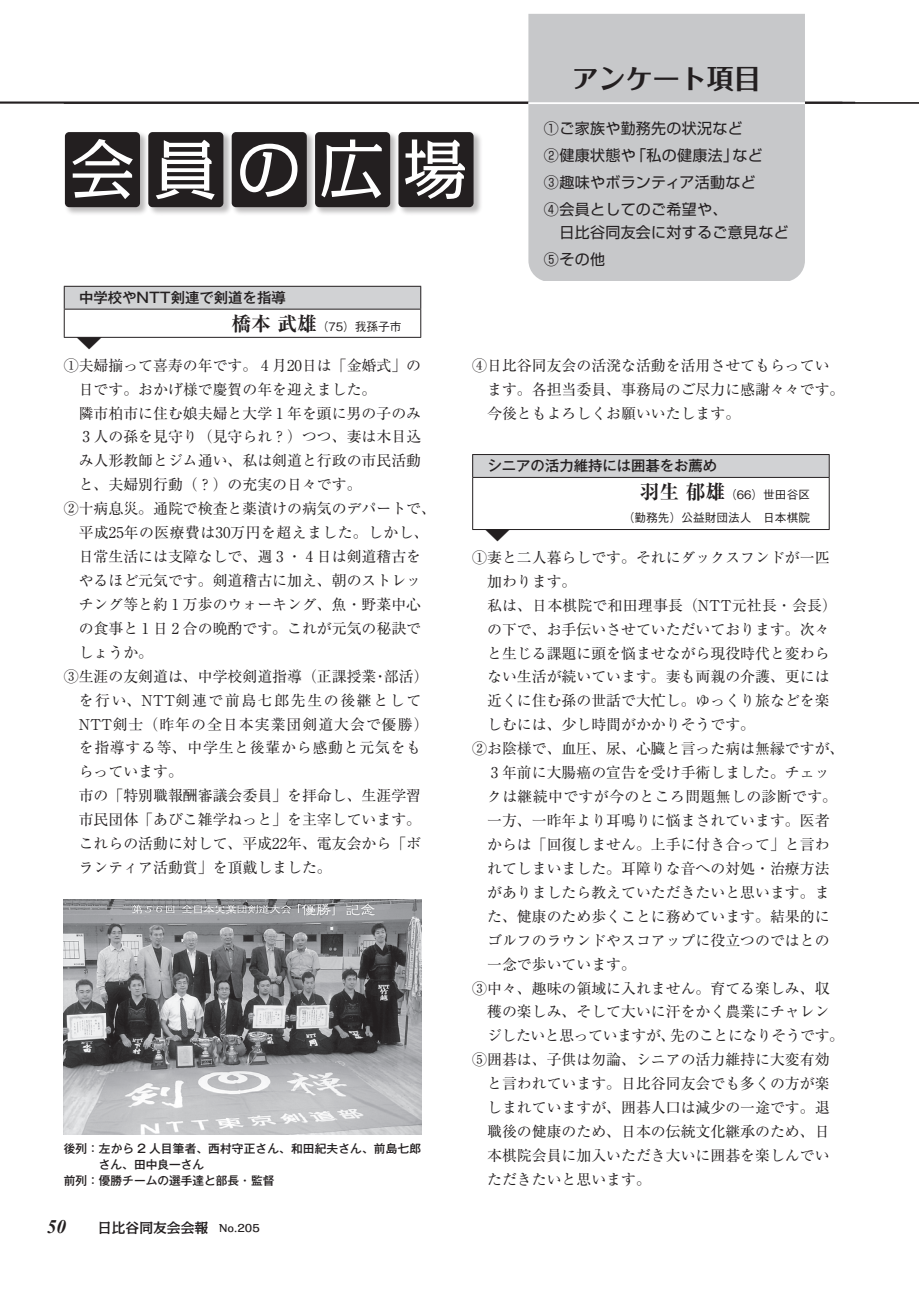
<style>
.page{position:relative;width:919px;height:1289px;background:#fff}
.page>*{position:absolute;margin:0;border:0;box-sizing:border-box;transform-origin:0 0}
.t1{font:66px "Kakumin Pro";letter-spacing:.26em;color:#fff}
.t2{font:700 27px "Folk Pro";color:#231f20}
.t3{font:500 19.65px "Gothic BBB Pro";color:#231f20;scale:1.4 1}
.t4{font:italic 700 19.2px "Times New Roman";color:#231f20}
.t5{font:15px/27px "Shin Go Pro";letter-spacing:.02em;color:#231f20}
.t6{font:14.85px/23.9px "Ryumin Pro";color:#231f20}
.t7{font:14.85px "Ryumin Pro";letter-spacing:.03em;color:#231f20}
.t8{font:14.85px "Ryumin Pro";letter-spacing:-.03em;color:#231f20}
.t9{font:14.85px "Ryumin Pro";letter-spacing:.07em;color:#231f20}
.t10{font:14.85px "Ryumin Pro";letter-spacing:.025em;color:#231f20}
.t11{font:14.85px "Ryumin Pro";letter-spacing:.105em;color:#231f20}
.t12{font:14.85px "Ryumin Pro";letter-spacing:.05em;color:#231f20}
.t13{font:500 14.4px "Gothic MB101 Pro";color:#231f20}
.t14{font:500 13.8px "Kakumin Pro";color:#231f20}
.t15{font:500 11.7px "Gothic MB101 Pro";color:#231f20}
.t16{font:500 11.7px/23.4px "Gothic BBB Pro";color:#231f20;text-align:right}
.s1{font-family:"Ryumin Pro";font-weight:700;font-stretch:expanded;font-size:19.65px}
.s2{font-size:10.65px}
</style>
<div class="page">
<hr style="left:64px;top:102px;width:854px;height:2px;background:#231f20">
<hr style="left:0;top:102px;width:842px;height:1px;background:#231f20">
<div style="left:64px;top:286px;width:357px;height:23px;background:#d1d2d4"></div>
<hr style="left:64px;top:286px;width:357px;height:1px;background:#231f20">
<hr style="left:64px;top:309px;width:357px;height:1px;background:#231f20">
<svg style="left:64px;top:287px;width:1px;height:50px"></svg>
<svg style="left:420px;top:287px;width:1px;height:50px"></svg>
<hr style="left:64px;top:337px;width:357px;height:1px;background:#231f20">
<div style="left:472px;top:454px;width:357px;height:23px;background:#d1d2d4"></div>
<hr style="left:472px;top:454px;width:357px;height:1px;background:#231f20">
<svg style="left:472px;top:455px;width:1px;height:22px"></svg>
<svg style="left:828px;top:455px;width:1px;height:22px"></svg>
<hr style="left:472px;top:477px;width:357px;height:1px;background:#231f20">
<hr style="left:472px;top:478px;width:1px;height:51px;background:#231f20">
<hr style="left:828px;top:478px;width:1px;height:51px;background:#231f20">
<hr style="left:472px;top:529px;width:357px;height:1px;background:#231f20">
<img style="left:64px;top:132px;width:82px;height:82px">
<div style="left:65px;top:132px;width:75px;height:75px;background:#231f20;border-radius:4px"></div>
<img style="left:146px;top:132px;width:83px;height:82px">
<div style="left:148px;top:132px;width:75px;height:75px;background:#231f20;border-radius:4px"></div>
<img style="left:229px;top:132px;width:84px;height:82px">
<div style="left:232px;top:132px;width:75px;height:75px;background:#231f20;border-radius:4px"></div>
<img style="left:313px;top:132px;width:83px;height:82px">
<div style="left:315px;top:132px;width:75px;height:75px;background:#231f20;border-radius:4px"></div>
<img style="left:396px;top:132px;width:85px;height:82px">
<div style="left:398px;top:132px;width:75px;height:75px;background:#231f20;border-radius:4px"></div>
<div style="left:528px;top:14px;width:276px;height:267px;background:#c7c8ca"></div>
<hr style="left:528px;top:102px;width:276px;height:2px;background:#fff">
<img style="left:64px;top:899px;width:357px;height:235px">
<h1 class="t1" style="left:69px;top:117px;width:400px">会員の広場</h1>
<h2 class="t2" style="left:571px;top:55px;width:190px">アンケート項目</h2>
<p class="t5" style="left:543px;top:113px;width:221px">①ご家族や勤務先の状況など<br>②健康状態や「私の健康法」など<br>③趣味やボランティア活動など<br>④会員としてのご希望や、</p>
<p class="t5" style="left:543px;top:217px;width:246px;text-indent:16px">日比谷同友会に対するご意見など<br>⑤その他</p>
<p class="t13" style="left:79px;top:286px;width:208px">中学校やNTT剣連で剣道を指導</p>
<p class="t16" style="left:231px;top:313px;width:172px"><span class="s1">橋本 武雄</span>（75）我孫子市</p>
<h3 class="t3" style="left:75px;top:326px;width:21px">▼</h3>
<p class="t6" style="left:64px;top:352px;width:359px">①夫婦揃って喜寿の年です。 4 月20日は「金婚式」の</p>
<p class="t6" style="left:79px;top:376px;width:299px">日です。おかげ様で慶賀の年を迎えました。</p>
<p class="t6" style="left:79px;top:400px;width:344px">隣市柏市に住む娘夫婦と大学 1 年を頭に男の子のみ</p>
<p class="t6" style="left:82px;top:424px;width:340px">3 人の孫を見守り（見守られ？）つつ、妻は木目込</p>
<p class="t6" style="left:79px;top:448px;width:344px">み人形教師とジム通い、私は剣道と行政の市民活動</p>
<p class="t6" style="left:79px;top:472px;width:284px">と、夫婦別行動（？）の充実の日々です。</p>
<p class="t6" style="left:64px;top:495px;width:374px">②十病息災。通院で検査と薬漬けの病気のデパートで、</p>
<p class="t7" style="left:79px;top:521px;width:351px">平成25年の医療費は30万円を超えました。しかし、</p>
<p class="t6" style="left:79px;top:543px;width:344px">日常生活には支障なしで、週 3 ・ 4 日は剣道稽古を</p>
<p class="t6" style="left:79px;top:567px;width:344px">やるほど元気です。剣道稽古に加え、朝のストレッ</p>
<p class="t6" style="left:79px;top:591px;width:344px">チング等と約 1 万歩のウォーキング、魚・野菜中心</p>
<p class="t6" style="left:79px;top:615px;width:344px">の食事と 1 日 2 合の晩酌です。これが元気の秘訣で</p>
<p class="t6" style="left:79px;top:639px;width:76px">しょうか。</p>
<p class="t6" style="left:64px;top:663px;width:366px">③生涯の友剣道は、中学校剣道指導（正課授業・部活）</p>
<p class="t11" style="left:79px;top:688px;width:344px">を行い、NTT剣連で前島七郎先生の後継として</p>
<p class="t9" style="left:79px;top:712px;width:351px">NTT剣士（昨年の全日本実業団剣道大会で優勝）</p>
<p class="t12" style="left:79px;top:736px;width:344px">を指導する等、中学生と後輩から感動と元気をも</p>
<p class="t6" style="left:79px;top:759px;width:106px">らっています。</p>
<p class="t6" style="left:79px;top:782px;width:344px">市の「特別職報酬審議会委員」を拝命し、生涯学習</p>
<p class="t6" style="left:79px;top:806px;width:344px">市民団体「あびこ雑学ねっと」を主宰しています。</p>
<p class="t6" style="left:79px;top:830px;width:344px">これらの活動に対して、平成22年、電友会から「ボ</p>
<p class="t6" style="left:79px;top:854px;width:254px">ランティア活動賞」を頂戴しました。</p>
<p class="t15" style="left:64px;top:1139px;width:359px">後列：左から 2 人目筆者、西村守正さん、和田紀夫さん、前島七郎</p>
<p class="t15" style="left:99px;top:1154px;width:107px">さん、田中良一さん</p>
<p class="t15" style="left:64px;top:1170px;width:212px">前列：優勝チームの選手達と部長・監督</p>
<p class="t4" style="left:47px;top:1212px;width:21px">50</p>
<p class="t14" style="left:98px;top:1216px;width:163px">日比谷同友会会報<span class="s2">　No.205</span></p>
<p class="t6" style="left:487px;top:353px;width:359px;text-indent:-15px">④日比谷同友会の活溌な活動を活用させてもらっています。各担当委員、事務局のご尽力に感謝々々です。今後ともよろしくお願いいたします。</p>
<p class="t13" style="left:487px;top:454px;width:231px">シニアの活力維持には囲碁をお薦め</p>
<p class="t16" style="left:622px;top:481px;width:189px"><span class="s1">羽生 郁雄</span>（66）世田谷区<br>（勤務先）公益財団法人　日本棋院</p>
<h3 class="t3" style="left:484px;top:519px;width:21px">▼</h3>
<p class="t6" style="left:472px;top:544px;width:359px">①妻と二人暮らしです。それにダックスフンドが一匹</p>
<p class="t6" style="left:487px;top:568px;width:91px">加わります。</p>
<p class="t6" style="left:487px;top:592px;width:351px">私は、日本棋院で和田理事長（NTT元社長・会長）</p>
<p class="t6" style="left:487px;top:616px;width:344px">の下で、お手伝いさせていただいております。次々</p>
<p class="t6" style="left:487px;top:640px;width:344px">と生じる課題に頭を悩ませながら現役時代と変わら</p>
<p class="t6" style="left:487px;top:664px;width:344px">ない生活が続いています。妻も両親の介護、更には</p>
<p class="t6" style="left:487px;top:688px;width:344px">近くに住む孫の世話で大忙し。ゆっくり旅などを楽</p>
<p class="t6" style="left:487px;top:711px;width:269px">しむには、少し時間がかかりそうです。</p>
<p class="t6" style="left:472px;top:735px;width:374px">②お陰様で、血圧、尿、心臓と言った病は無縁ですが、</p>
<p class="t6" style="left:491px;top:759px;width:340px">3 年前に大腸癌の宣告を受け手術しました。チェッ</p>
<p class="t10" style="left:487px;top:784px;width:351px">クは継続中ですが今のところ問題無しの診断です。</p>
<p class="t6" style="left:487px;top:807px;width:344px">一方、一昨年より耳鳴りに悩まされています。医者</p>
<p class="t6" style="left:487px;top:831px;width:344px">からは「回復しません。上手に付き合って」と言わ</p>
<p class="t6" style="left:487px;top:855px;width:344px">れてしまいました。耳障りな音への対処・治療方法</p>
<p class="t6" style="left:487px;top:879px;width:344px">がありましたら教えていただきたいと思います。ま</p>
<p class="t6" style="left:487px;top:903px;width:344px">た、健康のため歩くことに務めています。結果的に</p>
<p class="t6" style="left:487px;top:927px;width:344px">ゴルフのラウンドやスコアップに役立つのではとの</p>
<p class="t6" style="left:487px;top:951px;width:150px">一念で歩いています。</p>
<p class="t6" style="left:472px;top:975px;width:359px">③中々、趣味の領域に入れません。育てる楽しみ、収</p>
<p class="t6" style="left:487px;top:998px;width:344px">穫の楽しみ、そして大いに汗をかく農業にチャレン</p>
<p class="t8" style="left:487px;top:1024px;width:358px">ジしたいと思っていますが、先のことになりそうです。</p>
<p class="t6" style="left:472px;top:1046px;width:359px">⑤囲碁は、子供は勿論、シニアの活力維持に大変有効</p>
<p class="t6" style="left:487px;top:1070px;width:344px">と言われています。日比谷同友会でも多くの方が楽</p>
<p class="t6" style="left:487px;top:1094px;width:344px">しまれていますが、囲碁人口は減少の一途です。退</p>
<p class="t6" style="left:487px;top:1118px;width:344px">職後の健康のため、日本の伝統文化継承のため、日</p>
<p class="t6" style="left:487px;top:1142px;width:344px">本棋院会員に加入いただき大いに囲碁を楽しんでい</p>
<p class="t6" style="left:487px;top:1166px;width:165px">ただきたいと思います。</p>
</div>
